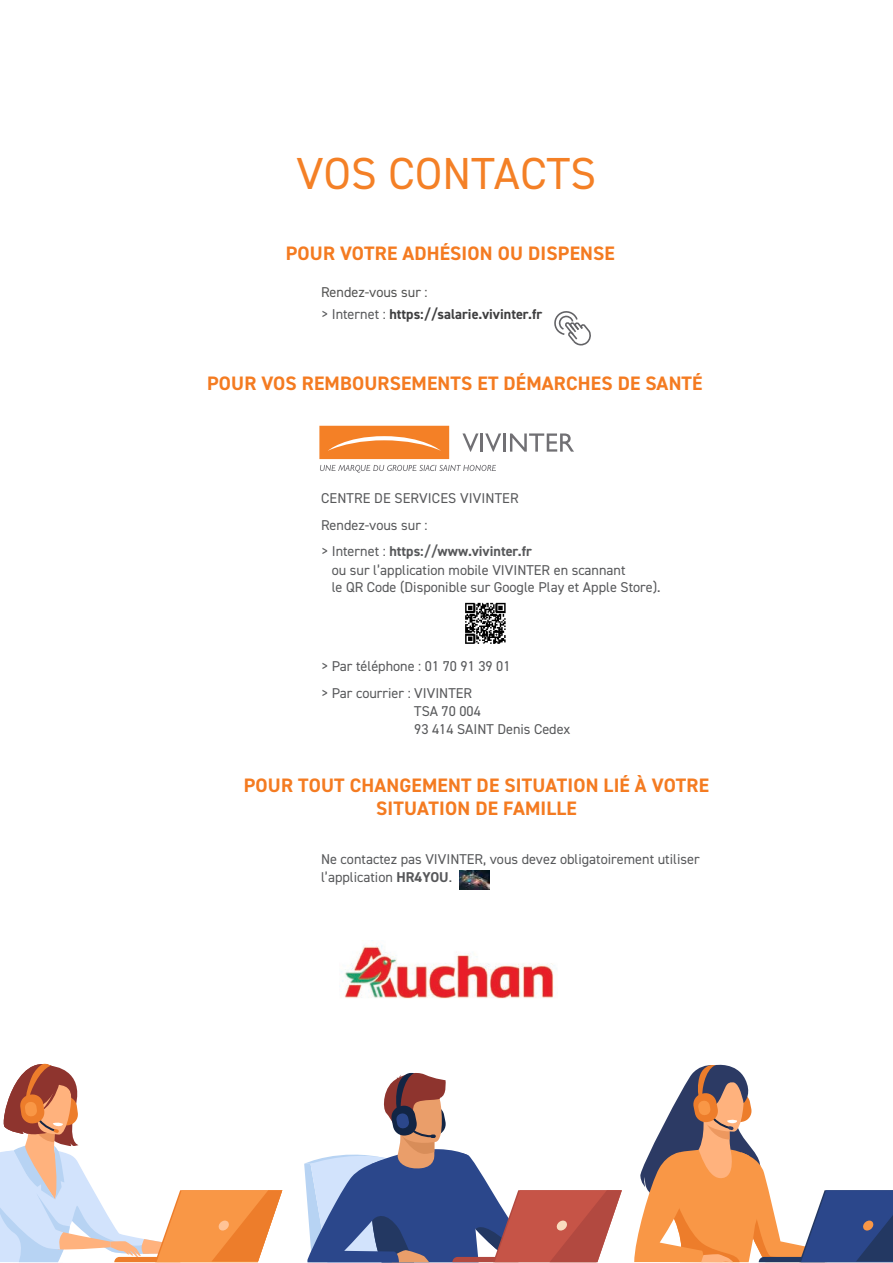
<style>
.page{position:relative;width:893px;height:1263px;background:#fff}
.page>*{position:absolute;margin:0;border:0;box-sizing:border-box;transform-origin:0 0}
.t1{font:45px "DIN2014";letter-spacing:.01em;color:#f48026}
.t2{font:700 19.5px/22.5px "DIN2014";letter-spacing:.01em;color:#f47b21;text-align:center}
.t3{font:14.25px/26.5px "DIN2014";color:#57585a}
.t4{font:700 14.25px/21.9px "DIN2014";color:#3e3e3f}
.s1{font-weight:400;color:#535352}
.s2{font-weight:400;color:#57585a}
.s3{font-weight:700}
</style>
<div class="page">
<svg style="left:554px;top:311px;width:37px;height:34px"></svg>
<svg style="left:304px;top:1073px;width:318px;height:190px"></svg>
<svg style="left:0;top:1064px;width:282px;height:199px"></svg>
<svg style="left:634px;top:1064px;width:259px;height:198px"></svg>
<img style="left:459px;top:870px;width:30px;height:19px">
<img style="left:465px;top:602px;width:41px;height:42px">
<svg style="left:319px;top:426px;width:130px;height:33px;background:#f48b38"></svg>
<svg style="left:320px;top:465px;width:176px;height:8px"></svg>
<svg style="left:462px;top:433px;width:39px;height:19px"></svg>
<hr style="left:503px;top:433px;width:3px;height:19px;background:#717074">
<svg style="left:510px;top:433px;width:64px;height:19px"></svg>
<img style="left:341px;top:940px;width:214px;height:59px">
<h1 class="t1" style="left:297px;top:146px;width:301px">VOS CONTACTS</h1>
<h2 class="t2" style="left:286px;top:242px;width:331px">POUR VOTRE ADHÉSION OU DISPENSE</h2>
<p class="t4" style="left:321px;top:281px;width:223px"><span class="s1">Rendez-vous sur :<br></span><span class="s2">&gt; Internet :</span> https://salarie.vivinter.fr</p>
<h2 class="t2" style="left:207px;top:372px;width:497px">POUR VOS REMBOURSEMENTS ET DÉMARCHES DE SANTÉ</h2>
<p class="t3" style="left:321px;top:485px;width:212px">CENTRE DE SERVICES VIVINTER<br>Rendez-vous sur :<br>&gt; Internet : <span class="s3">https://www.vivinter.fr</span></p>
<p class="t3" style="left:332px;top:562px;width:330px;line-height:16.5px">ou sur l’application mobile VIVINTER en scannant<br>le QR Code (Disponible sur Google Play et Apple Store).</p>
<p class="t3" style="left:321px;top:653px;width:191px">&gt; Par téléphone : 01 70 91 39 01 &gt; Par courrier : VIVINTER</p>
<p class="t3" style="left:414px;top:702px;width:157px;line-height:18px">TSA 70 004<br>93 414 SAINT Denis Cedex</p>
<h2 class="t2" style="left:244px;top:774px;width:467px">POUR TOUT CHANGEMENT DE SITUATION LIÉ À VOTRE<br>SITUATION DE FAMILLE</h2>
<p class="t3" style="left:321px;top:850px;width:380px;line-height:18px">Ne contactez pas VIVINTER, vous devez obligatoirement utiliser l’application <span class="s3">HR4YOU</span>.</p>
</div>
